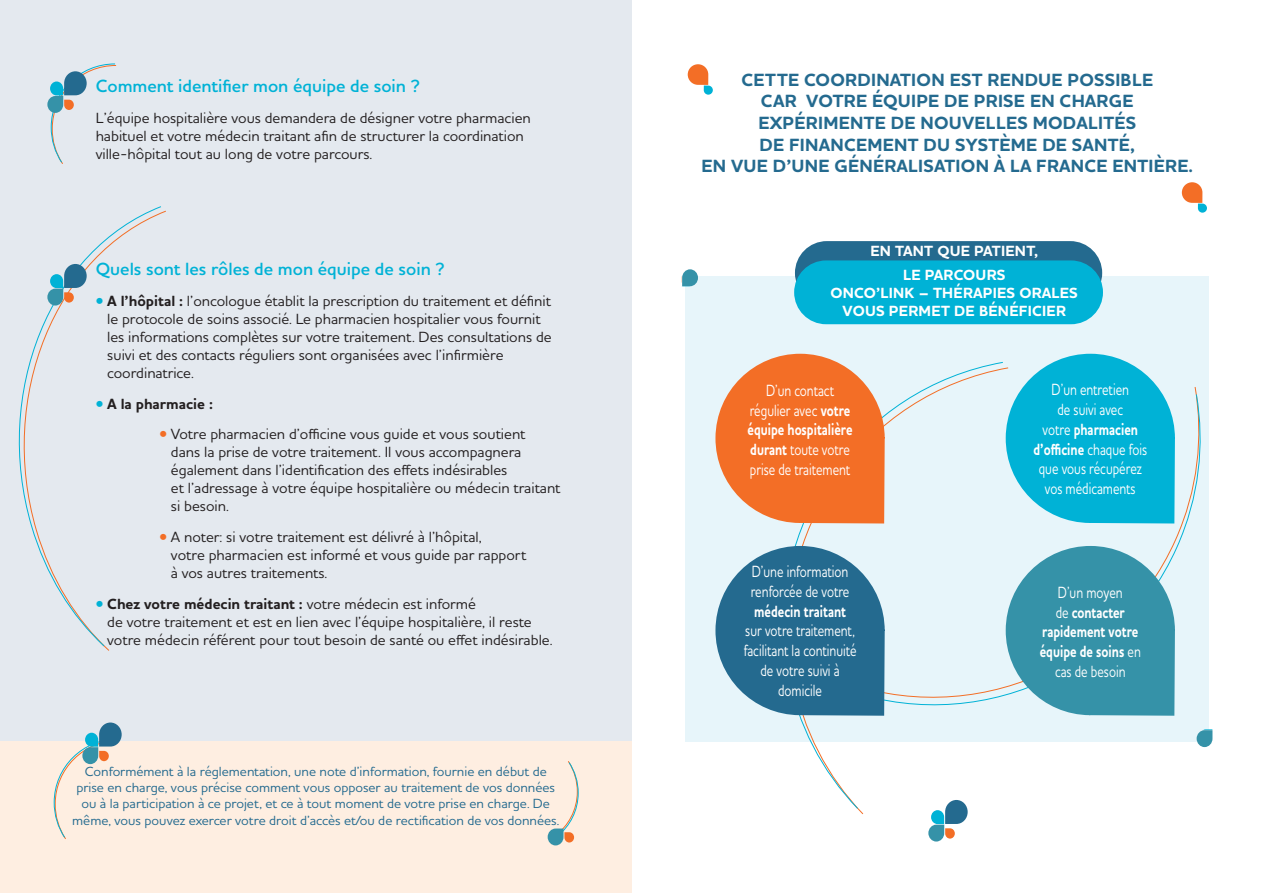
<style>
.page{position:relative;width:1263px;height:893px;background:#fff}
.page>*{position:absolute;margin:0;border:0;box-sizing:border-box;transform-origin:0 0}
.t1{font:700 18px/21.6px "Houschka Pro";letter-spacing:.015em;color:#246a8f;text-align:center}
.t2{font:600 18px "Houschka Pro";color:#00b2d6}
.t3{font:500 16.5px/19.8px "Houschka Pro";color:#fff;text-align:center;scale:.75 1}
.t4{font:700 16.5px/19.8px "Houschka Pro";color:#fff;text-align:center;scale:.75 1}
.t5{font:500 15px/18px "Houschka Pro";color:#231f20}
.t6{font:700 15px/24.6px "Houschka Pro";letter-spacing:.015em;color:#fff;text-align:center}
.t7{font:700 15px "Houschka Pro";color:#231f20}
.t8{font:500 13.5px/16.2px "Houschka Pro";color:#246a8f;text-align:center}
.s1{font-weight:700;color:#00b2d6}
.s2{font-weight:700}
.s3{color:#00b2d6}
.s4{color:#f36e26}
.s5{font-weight:500}
</style>
<div class="page">
<div style="left:685px;top:276px;width:524px;height:466px;background:#e7f5fa"></div>
<div style="left:0;top:0;width:631px;height:742px;background:#e4e9ef"></div>
<div style="left:0;top:742px;width:631px;height:151px;background:#feeee1"></div>
<svg style="left:762px;top:362px;width:241px;height:447px"></svg>
<svg style="left:825px;top:394px;width:380px;height:347px"></svg>
<svg style="left:18px;top:206px;width:143px;height:440px"></svg>
<svg style="left:47px;top:64px;width:69px;height:100px"></svg>
<div style="left:64px;top:100px;width:10px;height:10px;background:#f36e26;border-radius:5px"></div>
<svg style="left:54px;top:722px;width:68px;height:117px"></svg>
<div style="left:99px;top:751px;width:10px;height:10px;background:#f36e26;border-radius:5px"></div>
<svg style="left:928px;top:800px;width:40px;height:41px"></svg>
<div style="left:945px;top:828px;width:10px;height:11px;background:#f36e26;border-radius:5px"></div>
<svg style="left:47px;top:264px;width:40px;height:42px"></svg>
<div style="left:64px;top:292px;width:10px;height:11px;background:#f36e26;border-radius:5px"></div>
<div style="left:688px;top:64px;width:20px;height:21px;background:#f36e26;border-radius:10px"></div>
<div style="left:704px;top:86px;width:9px;height:9px;background:#00b2d6;border-radius:5px"></div>
<div style="left:1182px;top:182px;width:20px;height:21px;background:#f36e26;border-radius:10px"></div>
<div style="left:1198px;top:204px;width:9px;height:9px;background:#00b2d6;border-radius:5px"></div>
<svg style="left:548px;top:741px;width:31px;height:104px"></svg>
<div style="left:564px;top:832px;width:10px;height:10px;background:#f36e26;border-radius:5px"></div>
<div style="left:716px;top:354px;width:168px;height:168px;background:#f36e26;border-radius:83px"></div>
<div style="left:1006px;top:354px;width:168px;height:168px;background:#00b2d6;border-radius:83px"></div>
<div style="left:716px;top:547px;width:168px;height:167px;background:#246a8f;border-radius:83px"></div>
<div style="left:1006px;top:547px;width:168px;height:167px;background:#3592a8;border-radius:83px"></div>
<div style="left:795px;top:241px;width:307px;height:64px;background:#246a8f;border-radius:32px"></div>
<div style="left:794px;top:260px;width:309px;height:64px;background:#00b2d6;border-radius:32px"></div>
<svg style="left:1196px;top:730px;width:16px;height:17px"></svg>
<svg style="left:682px;top:269px;width:16px;height:17px"></svg>
<p class="t2" style="left:96px;top:74px;width:326px">Comment identifier mon équipe de soin ?</p>
<p class="t5" style="left:96px;top:108px;width:437px">L’équipe hospitalière vous demandera de désigner votre pharmacien habituel et votre médecin traitant afin de structurer la coordination ville-hôpital tout au long de votre parcours.</p>
<p class="t2" style="left:96px;top:257px;width:350px">Quels sont les rôles de mon équipe de soin ?</p>
<p class="t5" style="left:107px;top:291px;width:446px;text-indent:-12px"><span class="s1">•</span> <span class="s2">A l’hôpital :</span> l’oncologue établit la prescription du traitement et définit le protocole de soins associé. Le pharmacien hospitalier vous fournit les informations complètes sur votre traitement. Des consultations de suivi et des contacts réguliers sont organisées avec l’infirmière coordinatrice.</p>
<p class="t7" style="left:96px;top:394px;width:119px"><span class="s3">•</span> A la pharmacie :</p>
<p class="t5" style="left:171px;top:425px;width:391px;text-indent:-11px"><span class="s4">•</span> Votre pharmacien d’officine vous guide et vous soutient<br>dans la prise de votre traitement. Il vous accompagnera également dans l’identification des effets indésirables<br>et l’adressage à votre équipe hospitalière ou médecin traitant si besoin.</p>
<p class="t5" style="left:171px;top:528px;width:357px;text-indent:-11px"><span class="s4">•</span> A noter: si votre traitement est délivré à l’hôpital,<br>votre pharmacien est informé et vous guide par rapport à vos autres traitements.</p>
<p class="t5" style="left:107px;top:595px;width:447px;text-indent:-12px"><span class="s1">•</span> <span class="s2">Chez votre médecin traitant :</span> votre médecin est informé<br>de votre traitement et est en lien avec l’équipe hospitalière, il reste votre médecin référent pour tout besoin de santé ou effet indésirable.</p>
<p class="t8" style="left:72px;top:763px;width:488px">Conformément à la réglementation, une note d’information, fournie en début de prise en charge, vous précise comment vous opposer au traitement de vos données ou à la participation à ce projet, et ce à tout moment de votre prise en charge. De même, vous pouvez exercer votre droit d’accès et/ou de rectification de vos données.</p>
<p class="t1" style="left:701px;top:69px;width:493px">CETTE COORDINATION EST RENDUE POSSIBLE<br>CAR VOTRE ÉQUIPE DE PRISE EN CHARGE EXPÉRIMENTE DE NOUVELLES MODALITÉS<br>DE FINANCEMENT DU SYSTÈME DE SANTÉ,<br>EN VUE D’UNE GÉNÉRALISATION À LA FRANCE ENTIÈRE.</p>
<p class="t6" style="left:870px;top:238px;width:169px">EN TANT QUE PATIENT,<br>LE PARCOURS</p>
<p class="t6" style="left:831px;top:284px;width:249px;line-height:18px">ONCO’LINK – THÉRAPIES ORALES<br>VOUS PERMET DE BÉNÉFICIER</p>
<p class="t3" style="left:747px;top:380px;width:142px">D’un contact régulier avec <span class="s2">votre équipe hospitalière durant</span> toute votre prise de traitement</p>
<p class="t3" style="left:1033px;top:379px;width:153px">D’un entretien<br>de suivi avec<br>votre <span class="s2">pharmacien d’officine</span> chaque fois que vous récupérez vos médicaments</p>
<p class="t3" style="left:751px;top:561px;width:133px;text-align:left">D’une information renforcée de votre</p>
<p class="t4" style="left:754px;top:601px;width:124px">médecin traitant</p>
<p class="t3" style="left:744px;top:621px;width:152px">sur votre traitement, facilitant la continuité de votre suivi à domicile</p>
<p class="t4" style="left:1040px;top:582px;width:136px"><span class="s5">D’un moyen<br>de</span> contacter rapidement votre équipe de soins <span class="s5">en cas de besoin</span></p>
</div>
